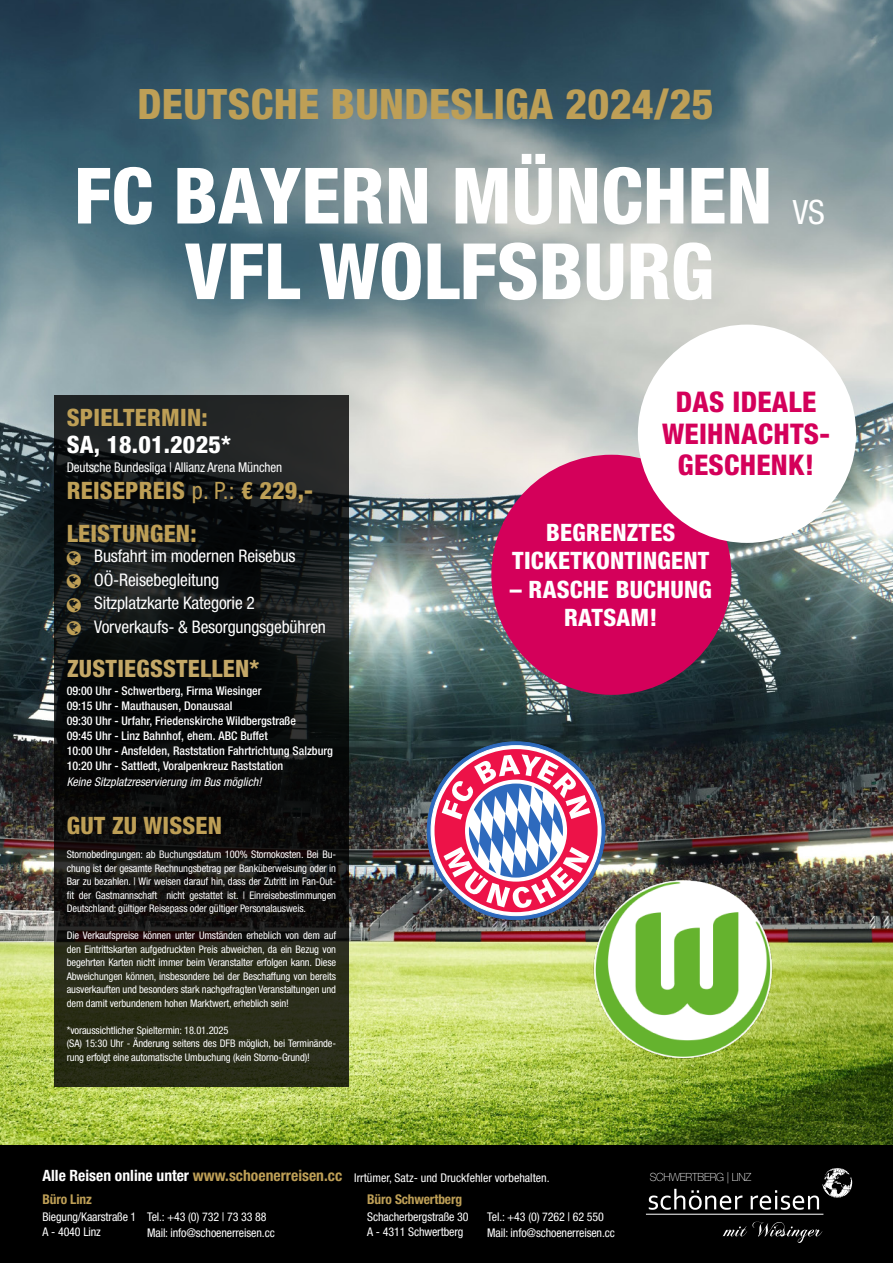
<style>
.page{position:relative;width:893px;height:1263px;background:#fff}
.page>*{position:absolute;margin:0;border:0;box-sizing:border-box;transform-origin:0 0}
.t1{font:800 condensed 77.7px "Helvetica Neue LTW1 G";color:#fff}
.t2{font:800 condensed 42px "Helvetica Neue LTW1 G";letter-spacing:.01em;color:#be9f56}
.t3{font:condensed 33.6px "Helvetica Neue LTW1 G";color:#fff}
.t4{font:800 condensed 28.5px/31.5px "Helvetica Neue LTW1 G";letter-spacing:.01em;color:#d4005a;text-align:center}
.t5{font:800 condensed 24px/28.5px "Helvetica Neue LTW1 G";letter-spacing:.01em;color:#fff;text-align:center}
.t6{font:800 condensed 24px/42.6px "Helvetica Neue LTW1 G";letter-spacing:.01em;color:#be9f56}
.t7{font:800 condensed 24px "Helvetica Neue LTW1 G";letter-spacing:.01em;color:#c4a867}
.t8{font:condensed 17.4px/23.5px "Helvetica Neue LTW1 G";letter-spacing:-.01em;color:#fff}
.t9{font:condensed 13.5px "Helvetica Neue LTW1 G";letter-spacing:-.01em;color:#fff}
.t10{font:700 condensed 13.5px "Helvetica Neue LTW1 G";letter-spacing:-.01em;color:#be9f56}
.t11{font:condensed 12px/15.9px "Helvetica Neue LTW1 G";letter-spacing:-.01em;color:#fff}
.t12{font:500 condensed 12px/15px "Helvetica Neue LTW1 G";color:#fff}
.t13{font:italic condensed 12px "Helvetica Neue LTW1 G";color:#fff}
.t14{font:100 11.25px "Helvetica Neue LTW1 G";letter-spacing:-.02em;color:#fff;scale:.95 1}
.t15{font:condensed 10.5px/13.5px "Helvetica Neue LTW1 G";letter-spacing:-.01em;color:#fff;text-align:justify}
.s1{font-weight:400}
.s2{font-weight:700;font-size:15.6px}
.s3{font-weight:700;font-size:15.6px;color:#be9f56}
</style>
<div class="page">
<div style="left:0;top:1145px;width:893px;height:118px;background:#000"></div>
<svg style="left:649px;top:1189px;width:93px;height:21px"></svg>
<svg style="left:751px;top:1168px;width:101px;height:42px"></svg>
<svg style="left:723px;top:1221px;width:99px;height:22px"></svg>
<hr style="left:646px;top:1214px;width:177px;height:1px;background:#fff">
<img style="left:0;top:0;width:893px;height:1145px">
<div style="left:491px;top:455px;width:240px;height:240px;background:#d4005a;border-radius:50%"></div>
<svg style="left:54px;top:396px;width:295px;height:691px;background:#161814"></svg>
<svg style="left:427px;top:742px;width:178px;height:178px"></svg>
<svg style="left:434px;top:749px;width:164px;height:163px"></svg>
<img style="left:594px;top:880px;width:179px;height:179px">
<div style="left:638px;top:325px;width:218px;height:218px;background:#fff;border-radius:50%"></div>
<svg style="left:67px;top:551px;width:14px;height:14px"></svg>
<svg style="left:67px;top:574px;width:14px;height:14px"></svg>
<svg style="left:67px;top:598px;width:14px;height:14px"></svg>
<svg style="left:67px;top:621px;width:14px;height:14px"></svg>
<h2 class="t2" style="left:137px;top:79px;width:578px">DEUTSCHE BUNDESLIGA 2024/25</h2>
<h1 class="t1" style="left:74px;top:148px;width:700px">FC BAYERN MÜNCHEN</h1>
<h1 class="t1" style="left:185px;top:224px;width:531px">VFL WOLFSBURG</h1>
<h3 class="t3" style="left:793px;top:192px;width:34px">VS</h3>
<h3 class="t6" style="left:67px;top:396px;width:143px">SPIELTERMIN:</h3>
<h3 class="t5" style="left:67px;top:430px;width:166px">SA, 18.01.2025*</h3>
<p class="t9" style="left:67px;top:459px;width:217px">Deutsche Bundesliga | Allianz Arena München</p>
<h3 class="t6" style="left:67px;top:469px;width:248px">REISEPREIS <span class="s1">p. P.:</span> € 229,-<br>LEISTUNGEN:</h3>
<h3 class="t8" style="left:94px;top:544px;width:233px">Busfahrt im modernen Reisebus<br>OÖ-Reisebegleitung<br>Sitzplatzkarte Kategorie 2<br>Vorverkaufs- &amp; Besorgungsgebühren</h3>
<h3 class="t7" style="left:67px;top:654px;width:194px">ZUSTIEGSSTELLEN*</h3>
<p class="t12" style="left:67px;top:683px;width:268px">09:00 Uhr - Schwertberg, Firma Wiesinger<br>09:15 Uhr - Mauthausen, Donausaal<br>09:30 Uhr - Urfahr, Friedenskirche Wildbergstraße<br>09:45 Uhr - Linz Bahnhof, ehem. ABC Buffet<br>10:00 Uhr - Ansfelden, Raststation Fahrtrichtung Salzburg 10:20 Uhr - Sattledt, Voralpenkreuz Raststation</p>
<p class="t13" style="left:67px;top:775px;width:196px">Keine Sitzplatzreservierung im Bus möglich!</p>
<h3 class="t6" style="left:67px;top:804px;width:157px">GUT ZU WISSEN</h3>
<p class="t15" style="left:67px;top:848px;width:271px">Stornobedingungen: ab Buchungsdatum 100% Stornokosten. Bei Bu&shy;chung ist der gesamte Rechnungsbetrag per Banküberweisung oder in Bar zu bezahlen. | Wir weisen darauf hin, dass der Zutritt im Fan-Out&shy;fit der Gastmannschaft nicht gestattet ist. | Einreisebestimmungen Deutschland: gültiger Reisepass oder gültiger Personalausweis.</p>
<p class="t15" style="left:67px;top:929px;width:271px">Die Verkaufspreise können unter Umständen erheblich von dem auf den Eintrittskarten aufgedruckten Preis abweichen, da ein Bezug von begehrten Karten nicht immer beim Veranstalter erfolgen kann. Diese Abweichungen können, insbesondere bei der Beschaffung von bereits ausverkauften und besonders stark nachgefragten Veranstaltungen und dem damit verbundenem hohen Marktwert, erheblich sein!</p>
<p class="t15" style="left:67px;top:1023px;width:271px;text-align:left">*voraussichtlicher Spieltermin: 18.01.2025<br>(SA) 15:30 Uhr - Änderung seitens des DFB möglich, bei Terminände&shy;rung erfolgt eine automatische Umbuchung (kein Storno-Grund)!</p>
<h3 class="t4" style="left:662px;top:386px;width:170px">DAS IDEALE<br>WEIHNACHTS-<br>GESCHENK!</h3>
<h3 class="t5" style="left:512px;top:518px;width:199px">BEGRENZTES<br>TICKETKONTINGENT</h3>
<h3 class="t5" style="left:510px;top:575px;width:203px">– RASCHE BUCHUNG<br>RATSAM!</h3>
<p class="t11" style="left:43px;top:1170px;width:509px"><span class="s2">Alle Reisen online unter</span> <span class="s3">www.schoenerreisen.cc</span> Irrtümer, Satz- und Druckfehler vorbehalten.</p>
<p class="t14" style="left:650px;top:1170px;width:108px">SCHWERTBERG | LINZ</p>
<p class="t10" style="left:43px;top:1191px;width:51px">Büro Linz</p>
<p class="t11" style="left:43px;top:1208px;width:95px">Biegung/Kaarstraße 1<br>A - 4040 Linz</p>
<p class="t11" style="left:147px;top:1208px;width:129px">Tel.: +43 (0) 732 | 73 33 88<br>Mail: info@schoenerreisen.cc</p>
<p class="t10" style="left:367px;top:1191px;width:96px">Büro Schwertberg</p>
<p class="t11" style="left:367px;top:1208px;width:103px">Schacherbergstraße 30<br>A - 4311 Schwertberg</p>
<p class="t11" style="left:487px;top:1208px;width:129px">Tel.: +43 (0) 7262 | 62 550<br>Mail: info@schoenerreisen.cc</p>
</div>
